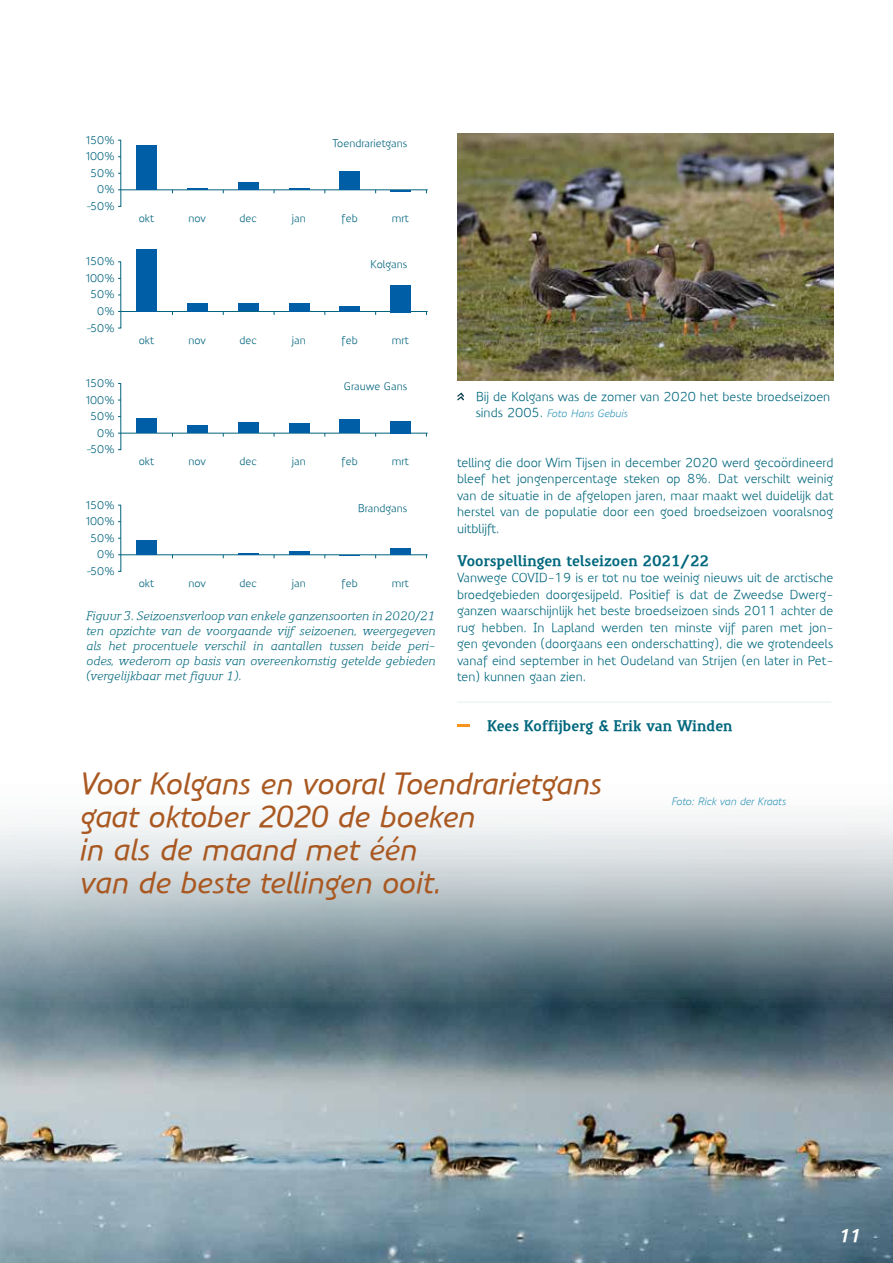
<style>
.page{position:relative;width:893px;height:1263px;background:#fff}
.page>*{position:absolute;margin:0;border:0;box-sizing:border-box;transform-origin:0 0}
.t1{font:italic 500 30px/33px "Precious Sans";color:#a95821}
.t2{font:italic 700 18px "Precious Sans";color:#fff}
.t3{font:700 15px "Precious Serif";color:#00677d}
.t4{font:12.75px/16.5px "Precious Sans";color:#00677d;text-align:justify}
.t5{font:italic 12px/15px "Precious Serif";color:#00677d;text-align:justify}
.t6{font:10.95px/16.5px "Precious Sans";color:#00637d;text-align:right}
.t7{font:italic 10.5px "Precious Sans";color:#3397b9}
.s1{font-style:normal;font-size:12.75px;color:#00677d}
</style>
<div class="page">
<img style="left:0;top:814px;width:893px;height:449px">
<hr style="left:118px;top:189px;width:310px;height:1px;background:#00637d">
<svg style="left:118px;top:139px;width:4px;height:68px"></svg>
<div style="left:137px;top:145px;width:20px;height:45px;background:#005ea7"></div>
<hr style="left:187px;top:188px;width:21px;height:2px;background:#005ea7">
<div style="left:238px;top:182px;width:20px;height:8px;background:#005ea7"></div>
<hr style="left:289px;top:188px;width:20px;height:2px;background:#005ea7">
<div style="left:340px;top:171px;width:20px;height:19px;background:#005ea7"></div>
<svg style="left:391px;top:190px;width:20px;height:1px"></svg>
<hr style="left:118px;top:311px;width:310px;height:1px;background:#00637d">
<svg style="left:118px;top:261px;width:4px;height:68px"></svg>
<div style="left:137px;top:249px;width:20px;height:62px;background:#005ea7"></div>
<div style="left:187px;top:303px;width:21px;height:8px;background:#005ea7"></div>
<div style="left:238px;top:303px;width:20px;height:8px;background:#005ea7"></div>
<div style="left:289px;top:303px;width:20px;height:8px;background:#005ea7"></div>
<div style="left:340px;top:306px;width:20px;height:5px;background:#005ea7"></div>
<div style="left:391px;top:286px;width:20px;height:27px;background:#005ea7"></div>
<hr style="left:118px;top:433px;width:310px;height:1px;background:#00637d">
<svg style="left:118px;top:383px;width:4px;height:67px"></svg>
<div style="left:137px;top:418px;width:20px;height:15px;background:#005ea7"></div>
<div style="left:187px;top:426px;width:21px;height:7px;background:#005ea7"></div>
<div style="left:238px;top:422px;width:20px;height:11px;background:#005ea7"></div>
<div style="left:289px;top:424px;width:20px;height:9px;background:#005ea7"></div>
<div style="left:340px;top:420px;width:20px;height:13px;background:#005ea7"></div>
<div style="left:391px;top:421px;width:20px;height:12px;background:#005ea7"></div>
<hr style="left:118px;top:554px;width:310px;height:1px;background:#00637d">
<svg style="left:118px;top:504px;width:4px;height:68px"></svg>
<div style="left:137px;top:540px;width:20px;height:15px;background:#005ea7"></div>
<hr style="left:238px;top:553px;width:20px;height:2px;background:#005ea7">
<hr style="left:289px;top:551px;width:20px;height:4px;background:#005ea7">
<svg style="left:340px;top:555px;width:20px;height:1px"></svg>
<div style="left:391px;top:549px;width:20px;height:6px;background:#005ea7"></div>
<img style="left:457px;top:134px;width:376px;height:247px">
<svg style="left:457px;top:392px;width:7px;height:8px"></svg>
<svg style="left:457px;top:725px;width:13px;height:2px"></svg>
<hr style="left:457px;top:702px;width:374px;height:1px;background:#d6e2e3">
<p class="t6" style="left:85px;top:132px;width:31px">150%</p>
<p class="t6" style="left:333px;top:134px;width:76px">Toendrarietgans</p>
<p class="t6" style="left:85px;top:148px;width:31px">100%<br>50%<br>0%</p>
<p class="t6" style="left:139px;top:210px;width:17px">okt</p>
<p class="t6" style="left:86px;top:198px;width:30px">-50%</p>
<p class="t6" style="left:188px;top:210px;width:19px">nov</p>
<p class="t6" style="left:239px;top:210px;width:19px">dec</p>
<p class="t6" style="left:292px;top:210px;width:16px">jan</p>
<p class="t6" style="left:342px;top:210px;width:18px">feb</p>
<p class="t6" style="left:392px;top:210px;width:19px">mrt</p>
<p class="t6" style="left:85px;top:253px;width:31px">150%</p>
<p class="t6" style="left:370px;top:256px;width:38px">Kolgans</p>
<p class="t6" style="left:85px;top:270px;width:31px">100%<br>50%<br>0%</p>
<p class="t6" style="left:139px;top:332px;width:17px">okt</p>
<p class="t6" style="left:86px;top:319px;width:30px">-50%</p>
<p class="t6" style="left:188px;top:332px;width:19px">nov</p>
<p class="t6" style="left:239px;top:332px;width:19px">dec</p>
<p class="t6" style="left:292px;top:332px;width:16px">jan</p>
<p class="t6" style="left:342px;top:332px;width:18px">feb</p>
<p class="t6" style="left:392px;top:332px;width:19px">mrt</p>
<p class="t6" style="left:85px;top:375px;width:31px">150%</p>
<p class="t6" style="left:344px;top:378px;width:65px">Grauwe Gans</p>
<p class="t6" style="left:85px;top:391px;width:31px">100%<br>50%<br>0%</p>
<p class="t6" style="left:139px;top:453px;width:17px">okt</p>
<p class="t6" style="left:86px;top:441px;width:30px">-50%</p>
<p class="t6" style="left:188px;top:453px;width:19px">nov</p>
<p class="t6" style="left:239px;top:453px;width:19px">dec</p>
<p class="t6" style="left:292px;top:453px;width:16px">jan</p>
<p class="t6" style="left:342px;top:453px;width:18px">feb</p>
<p class="t6" style="left:392px;top:453px;width:19px">mrt</p>
<p class="t6" style="left:85px;top:497px;width:31px">150%</p>
<p class="t6" style="left:358px;top:499px;width:51px">Brandgans</p>
<p class="t6" style="left:85px;top:513px;width:31px">100%<br>50%<br>0%</p>
<p class="t6" style="left:139px;top:575px;width:17px">okt</p>
<p class="t6" style="left:86px;top:563px;width:30px">-50%</p>
<p class="t6" style="left:188px;top:575px;width:19px">nov</p>
<p class="t6" style="left:239px;top:575px;width:19px">dec</p>
<p class="t6" style="left:292px;top:575px;width:16px">jan</p>
<p class="t6" style="left:342px;top:575px;width:18px">feb</p>
<p class="t6" style="left:392px;top:575px;width:19px">mrt</p>
<p class="t5" style="left:86px;top:608px;width:351px">Figuur 3. Seizoensverloop van enkele ganzensoorten in 2020/21 ten opzichte van de voorgaande vijf seizoenen, weergegeven als het procentuele verschil in aantallen tussen beide peri&shy;odes, wederom op basis van overeenkomstig getelde gebieden (vergelijkbaar met figuur 1).</p>
<p class="t4" style="left:476px;top:388px;width:356px">Bij de Kolgans was de zomer van 2020 het beste broedseizoen</p>
<p class="t7" style="left:476px;top:407px;width:154px"><span class="s1">sinds 2005.</span> Foto Hans Gebuis</p>
<p class="t4" style="left:457px;top:454px;width:378px">telling die door Wim Tijsen in december 2020 werd gecoördineerd bleef het jongenpercentage steken op 8%. Dat verschilt weinig van de situatie in de afgelopen jaren, maar maakt wel duidelijk dat herstel van de populatie door een goed broedseizoen vooralsnog uitblijft.</p>
<p class="t3" style="left:457px;top:551px;width:254px">Voorspellingen telseizoen 2021/22</p>
<p class="t4" style="left:457px;top:569px;width:378px">Vanwege COVID-19 is er tot nu toe weinig nieuws uit de arctische broedgebieden doorgesijpeld. Positief is dat de Zweedse Dwerg&shy;ganzen waarschijnlijk het beste broedseizoen sinds 2011 achter de rug hebben. In Lapland werden ten minste vijf paren met jon&shy;gen gevonden (doorgaans een onderschatting), die we grotendeels vanaf eind september in het Oudeland van Strijen (en later in Pet&shy;ten) kunnen gaan zien.</p>
<p class="t3" style="left:487px;top:716px;width:247px">Kees Koffijberg &amp; Erik van Winden</p>
<h1 class="t1" style="left:81px;top:767px;width:523px">Voor Kolgans en vooral Toendrarietgans gaat oktober 2020 de boeken<br>in als de maand met één<br>van de beste tellingen ooit.</h1>
<p class="t7" style="left:672px;top:794px;width:116px">Foto: Rick van der Kraats</p>
<h2 class="t2" style="left:840px;top:1224px;width:23px">11</h2>
</div>
